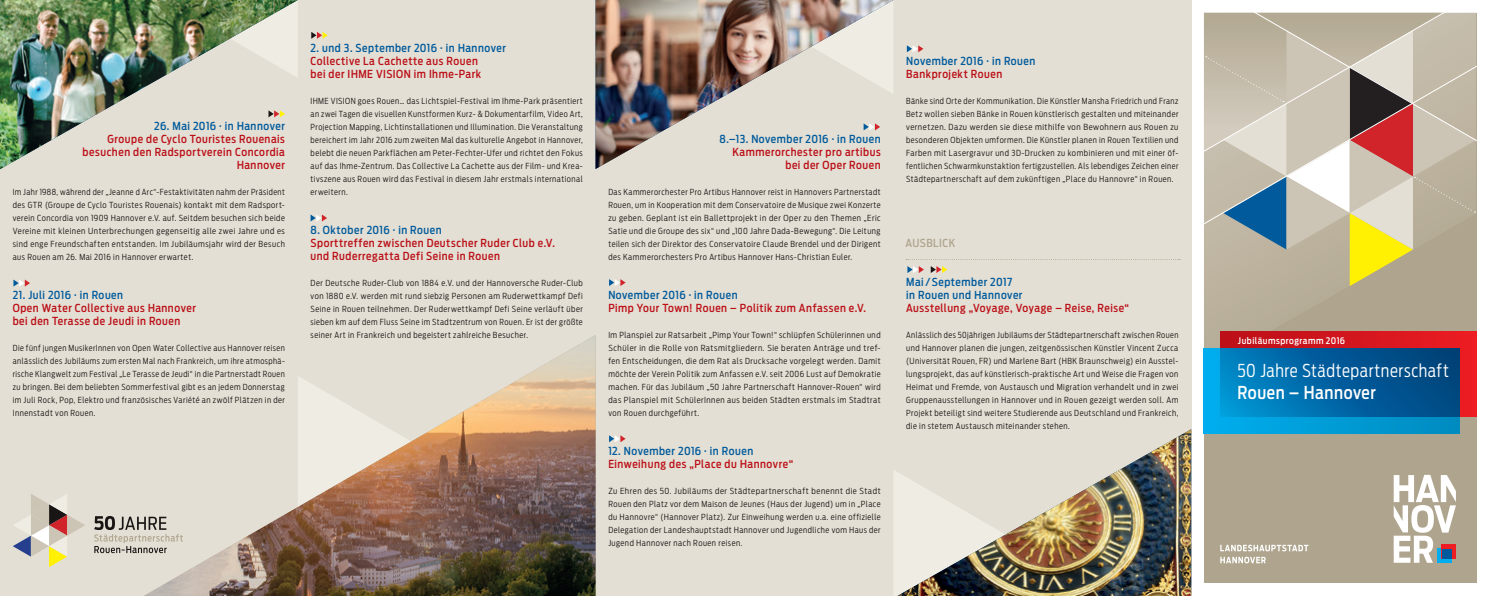
<style>
.page{position:relative;width:1489px;height:596px;background:#fff}
.page>*{position:absolute;margin:0;border:0;box-sizing:border-box;transform-origin:0 0}
.t1{font:300 17.6px "Antenna Cond";letter-spacing:.03em;color:#fff;scale:.96 1}
.t2{font:500 17.6px "Antenna Cond";letter-spacing:.035em;color:#fff;scale:.96 1}
.t3{font:500 11px/13px "Antenna Cond";letter-spacing:.05em;color:#bb1018}
.t4{font:500 11px/13px "Antenna Cond";letter-spacing:.045em;color:#005a9c}
.t5{font:500 11px "Antenna Cond";letter-spacing:.04em;color:#afa58e}
.t6{font:500 9px "Antenna Cond";letter-spacing:.055em;color:#fff}
.t7{font:300 8.3px/13px "Antenna Cond";letter-spacing:.06em;color:#191514;text-align:justify}
</style>
<div class="page">
<div style="left:0;top:0;width:1191px;height:595px;background:#e3dfd4"></div>
<div style="left:1203px;top:13px;width:272px;height:569px;background:#afa58e"></div>
<svg style="left:1203px;top:286px;width:110px;height:62px"></svg>
<img style="left:595px;top:0;width:298px;height:169px">
<svg style="left:894px;top:470px;width:3px;height:125px"></svg>
<img style="left:897px;top:429px;width:294px;height:166px">
<svg style="left:906px;top:259px;width:273px;height:1px"></svg>
<img style="left:144px;top:335px;width:451px;height:260px">
<img style="left:0;top:0;width:298px;height:169px">
<svg style="left:1203px;top:348px;width:255px;height:85px"></svg>
<div style="left:1220px;top:331px;width:255px;height:85px;background:linear-gradient(to right,#bc0f17,#e61d25)"></div>
<svg style="left:1220px;top:348px;width:238px;height:68px"></svg>
<svg style="left:1393px;top:474px;width:62px;height:88px"></svg>
<svg style="left:1220px;top:544px;width:88px;height:19px"></svg>
<svg style="left:1203px;top:13px;width:272px;height:273px"></svg>
<svg style="left:268px;top:110px;width:17px;height:7px"></svg>
<svg style="left:311px;top:32px;width:17px;height:7px"></svg>
<svg style="left:863px;top:123px;width:17px;height:7px"></svg>
<svg style="left:907px;top:266px;width:16px;height:7px"></svg>
<svg style="left:930px;top:266px;width:17px;height:7px"></svg>
<svg style="left:13px;top:279px;width:17px;height:7px"></svg>
<svg style="left:310px;top:214px;width:17px;height:7px"></svg>
<svg style="left:609px;top:279px;width:16px;height:7px"></svg>
<svg style="left:609px;top:435px;width:16px;height:7px"></svg>
<svg style="left:906px;top:45px;width:17px;height:7px"></svg>
<svg style="left:13px;top:494px;width:72px;height:72px"></svg>
<svg style="left:94px;top:515px;width:89px;height:37px"></svg>
<h2 class="t4" style="left:154px;top:119px;width:132px">26. Mai 2016 · in Hannover</h2>
<h2 class="t3" style="left:83px;top:132px;width:204px;text-align:right">Groupe de Cyclo Touristes Rouenais besuchen den Radsportverein Concordia<br>Hannover</h2>
<p class="t7" style="left:13px;top:185px;width:274px">Im Jahr 1988, während der „Jeanne d Arc“-Festaktivitäten nahm der Präsident des GTR (Groupe de Cyclo Touristes Rouenais) kontakt mit dem Radsport&shy;verein Concordia von 1909 Hannover e.V. auf. Seitdem besuchen sich beide Vereine mit kleinen Unterbrechungen gegenseitig alle zwei Jahre und es sind enge Freundschaften entstanden. Im Jubiläumsjahr wird der Besuch aus Rouen am 26. Mai 2016 in Hannover erwartet.</p>
<h2 class="t4" style="left:13px;top:288px;width:112px">21. Juli 2016 · in Rouen</h2>
<h2 class="t3" style="left:13px;top:301px;width:184px">Open Water Collective aus Hannover bei den Terasse de Jeudi in Rouen</h2>
<p class="t7" style="left:13px;top:341px;width:274px">Die fünf jungen MusikerInnen von Open Water Collective aus Hannover reisen anlässlich des Jubiläums zum ersten Mal nach Frankreich, um ihre atmosphä&shy;rische Klangwelt zum Festival „Le Terasse de Jeudi“ in die Partnerstadt Rouen zu bringen. Bei dem beliebten Sommerfestival gibt es an jedem Donnerstag im Juli Rock, Pop, Elektro und französisches Variété an zwölf Plätzen in der Innenstadt von Rouen.</p>
<h2 class="t4" style="left:310px;top:41px;width:197px">2. und 3. September 2016 · in Hannover</h2>
<h2 class="t3" style="left:310px;top:54px;width:172px">Collective La Cachette aus Rouen bei der IHME VISION im Ihme-Park</h2>
<p class="t7" style="left:310px;top:94px;width:274px">IHME VISION goes Rouen… das Lichtspiel-Festival im Ihme-Park präsentiert an zwei Tagen die visuellen Kunstformen Kurz- &amp; Dokumentarfilm, Video Art, Projection Mapping, Lichtinstallationen und Illumination. Die Veranstaltung bereichert im Jahr 2016 zum zweiten Mal das kulturelle Angebot in Hannover, belebt die neuen Parkflächen am Peter-Fechter-Ufer und richtet den Fokus auf das Ihme-Zentrum. Das Collective La Cachette aus der Film- und Krea&shy;tivszene aus Rouen wird das Festival in diesem Jahr erstmals international erweitern.</p>
<h2 class="t4" style="left:310px;top:223px;width:133px">8. Oktober 2016 · in Rouen</h2>
<h2 class="t3" style="left:310px;top:236px;width:246px">Sporttreffen zwischen Deutscher Ruder Club e.V. und Ruderregatta Defi Seine in Rouen</h2>
<p class="t7" style="left:310px;top:276px;width:274px">Der Deutsche Ruder-Club von 1884 e.V. und der Hannoversche Ruder-Club von 1880 e.V. werden mit rund siebzig Personen am Ruderwettkampf Defi Seine in Rouen teilnehmen. Der Ruderwettkampf Defi Seine verläuft über sieben km auf dem Fluss Seine im Stadtzentrum von Rouen. Er ist der größte seiner Art in Frankreich und begeistert zahlreiche Besucher.</p>
<h2 class="t4" style="left:719px;top:132px;width:162px">8.–13. November 2016 · in Rouen</h2>
<h2 class="t3" style="left:732px;top:145px;width:150px;text-align:right">Kammerorchester pro artibus bei der Oper Rouen</h2>
<p class="t7" style="left:608px;top:185px;width:274px">Das Kammerorchester Pro Artibus Hannover reist in Hannovers Partnerstadt Rouen, um in Kooperation mit dem Conservatoire de Musique zwei Konzerte zu geben. Geplant ist ein Ballettprojekt in der Oper zu den Themen „Eric Satie und die Groupe des six“ und „100 Jahre Dada-Bewegung“. Die Leitung teilen sich der Direktor des Conservatoire Claude Brendel und der Dirigent des Kammerorchesters Pro Artibus Hannover Hans-Christian Euler.</p>
<h2 class="t4" style="left:608px;top:288px;width:131px">November 2016 · in Rouen</h2>
<h2 class="t3" style="left:608px;top:301px;width:259px">Pimp Your Town! Rouen – Politik zum Anfassen e.V.</h2>
<p class="t7" style="left:608px;top:328px;width:274px">Im Planspiel zur Ratsarbeit „Pimp Your Town!“ schlüpfen Schülerinnen und Schüler in die Rolle von Ratsmitgliedern. Sie beraten Anträge und tref&shy;fen Entscheidungen, die dem Rat als Drucksache vorgelegt werden. Damit möchte der Verein Politik zum Anfassen e.V. seit 2006 Lust auf Demokratie machen. Für das Jubiläum „50 Jahre Partnerschaft Hannover-Rouen“ wird das Planspiel mit SchülerInnen aus beiden Städten erstmals im Stadtrat von Rouen durchgeführt.</p>
<h2 class="t4" style="left:608px;top:444px;width:146px">12. November 2016 · in Rouen</h2>
<h2 class="t3" style="left:608px;top:457px;width:186px">Einweihung des „Place du Hannovre“</h2>
<p class="t7" style="left:608px;top:484px;width:274px">Zu Ehren des 50. Jubiläums der Städtepartnerschaft benennt die Stadt Rouen den Platz vor dem Maison de Jeunes (Haus der Jugend) um in „Place du Hannovre“ (Hannover Platz). Zur Einweihung werden u.a. eine offizielle Delegation der Landeshauptstadt Hannover und Jugendliche vom Haus der Jugend Hannover nach Rouen reisen.</p>
<h2 class="t4" style="left:906px;top:54px;width:131px">November 2016 · in Rouen</h2>
<h2 class="t3" style="left:906px;top:67px;width:98px">Bankprojekt Rouen</h2>
<p class="t7" style="left:906px;top:94px;width:274px">Bänke sind Orte der Kommunikation. Die Künstler Mansha Friedrich und Franz Betz wollen sieben Bänke in Rouen künstlerisch gestalten und miteinander vernetzen. Dazu werden sie diese mithilfe von Bewohnern aus Rouen zu besonderen Objekten umformen. Die Künstler planen in Rouen Textilien und Farben mit Lasergravur und 3D-Drucken zu kombinieren und mit einer öf&shy;fentlichen Schwarmkunstaktion fertigzustellen. Als lebendiges Zeichen einer Städtepartnerschaft auf dem zukünftigen „Place du Hannovre“ in Rouen.</p>
<h2 class="t5" style="left:905px;top:236px;width:51px">AUSBLICK</h2>
<h2 class="t4" style="left:906px;top:275px;width:118px">Mai/September 2017 in Rouen und Hannover</h2>
<h2 class="t3" style="left:906px;top:301px;width:224px">Ausstellung „Voyage, Voyage – Reise, Reise“</h2>
<p class="t7" style="left:906px;top:328px;width:274px">Anlässlich des 50jährigen Jubiläums der Städtepartnerschaft zwischen Rouen und Hannover planen die jungen, zeitgenössischen Künstler Vincent Zucca (Universität Rouen, FR) und Marlene Bart (HBK Braunschweig) ein Ausstel&shy;lungsprojekt, das auf künstlerisch-praktische Art und Weise die Fragen von Heimat und Fremde, von Austausch und Migration verhandelt und in zwei Gruppenausstellungen in Hannover und in Rouen gezeigt werden soll. Am Projekt beteiligt sind weitere Studierende aus Deutschland und Frankreich, die in stetem Austausch miteinander stehen.</p>
<p class="t6" style="left:1237px;top:335px;width:109px">Jubiläumsprogramm 2016</p>
<h1 class="t1" style="left:1237px;top:360px;width:222px">50 Jahre Städtepartnerschaft</h1>
<h1 class="t2" style="left:1237px;top:381px;width:146px">Rouen – Hannover</h1>
</div>
